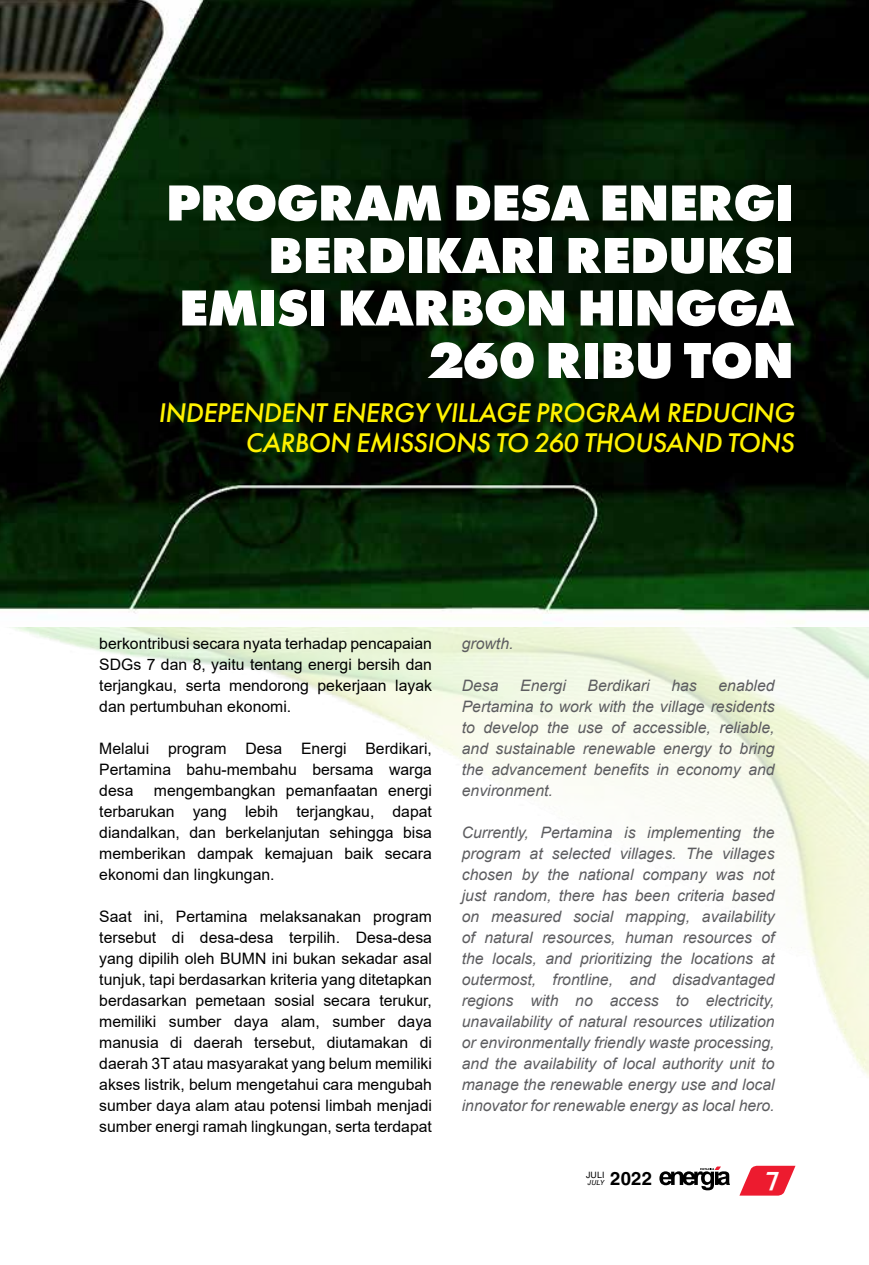
<style>
.page{position:relative;width:869px;height:1265px;background:#fff}
.page>*{position:absolute;margin:0;border:0;box-sizing:border-box;transform-origin:0 0}
.t1{font:800 52.5px/52.5px "Futura PT";letter-spacing:-.02em;color:#fff;text-align:right}
.t2{font:italic 500 28px/29.8px "Futura PT";letter-spacing:-.02em;color:#fff200;text-align:right}
.t3{font:700 26.25px "Myanmar MN";color:#fff}
.t4{font:700 18.55px "Helvetica LT Std";color:#000}
.t5{font:15.75px/21px "Arial";color:#000;text-align:justify}
.t6{font:italic 15.75px/21px "Arial";color:#5d5d60;text-align:justify}
.t7{font:8.75px "Helvetica LT Std";color:#000}
.t8{font:italic 7px "Helvetica LT Std";color:#000}
</style>
<div class="page">
<img style="left:9px;top:627px;width:859px;height:564px">
<img style="left:0;top:0;width:868px;height:624px">
<svg style="left:739px;top:1166px;width:56px;height:30px"></svg>
<svg style="left:659px;top:1166px;width:70px;height:24px"></svg>
<h1 class="t1" style="left:166px;top:176px;width:629px">PROGRAM DESA ENERGI<br>BERDIKARI REDUKSI<br>EMISI KARBON HINGGA<br>260 RIBU TON</h1>
<h2 class="t2" style="left:158px;top:398px;width:637px">INDEPENDENT ENERGY VILLAGE PROGRAM REDUCING<br>CARBON EMISSIONS TO 260 THOUSAND TONS</h2>
<p class="t5" style="left:99px;top:633px;width:334px">berkontribusi secara nyata terhadap pencapaian SDGs 7 dan 8, yaitu tentang energi bersih dan terjangkau, serta mendorong pekerjaan layak dan pertumbuhan ekonomi.</p>
<p class="t5" style="left:99px;top:738px;width:334px">Melalui program Desa Energi Berdikari, Pertamina bahu-membahu bersama warga desa</p>
<p class="t5" style="left:99px;top:780px;width:334px;text-indent:55px">mengembangkan pemanfaatan energi terbarukan yang lebih terjangkau, dapat diandalkan, dan berkelanjutan sehingga bisa memberikan dampak kemajuan baik secara ekonomi dan lingkungan.</p>
<p class="t5" style="left:99px;top:906px;width:334px">Saat ini, Pertamina melaksanakan program tersebut di desa-desa terpilih. Desa-desa yang dipilih oleh BUMN ini bukan sekadar asal tunjuk, tapi berdasarkan kriteria yang ditetapkan berdasarkan pemetaan sosial secara terukur, memiliki sumber daya alam, sumber daya manusia di daerah tersebut, diutamakan di daerah 3T atau masyarakat yang belum memiliki akses listrik, belum mengetahui cara mengubah sumber daya alam atau potensi limbah menjadi sumber energi ramah lingkungan, serta terdapat</p>
<p class="t6" style="left:461px;top:633px;width:53px">growth.</p>
<p class="t6" style="left:461px;top:675px;width:38px">Desa</p>
<p class="t6" style="left:520px;top:675px;width:47px">Energi</p>
<p class="t6" style="left:587px;top:675px;width:64px">Berdikari</p>
<p class="t6" style="left:671px;top:675px;width:27px">has</p>
<p class="t6" style="left:461px;top:675px;width:314px;text-indent:256px">enabled Pertamina to work with the village residents to develop the use of accessible, reliable, and sustainable renewable energy to bring the advancement benefits in economy and environment.</p>
<p class="t6" style="left:461px;top:822px;width:314px">Currently, Pertamina is implementing the program at selected villages. The villages chosen by the national company was not just random, there has been criteria based on measured social mapping, availability of natural resources, human resources of the locals, and prioritizing the locations at outermost, frontline, and disadvantaged regions with no access to electricity, unavailability of natural resources utilization or environmentally friendly waste processing, and the availability of local authority unit to manage the renewable energy use and local innovator for renewable energy as local hero.</p>
<p class="t4" style="left:610px;top:1167px;width:43px">2022</p>
<h3 class="t3" style="left:763px;top:1165px;width:18px">7</h3>
<p class="t7" style="left:585px;top:1170px;width:20px">JULI</p>
<p class="t8" style="left:587px;top:1178px;width:18px">JULY</p>
</div>
